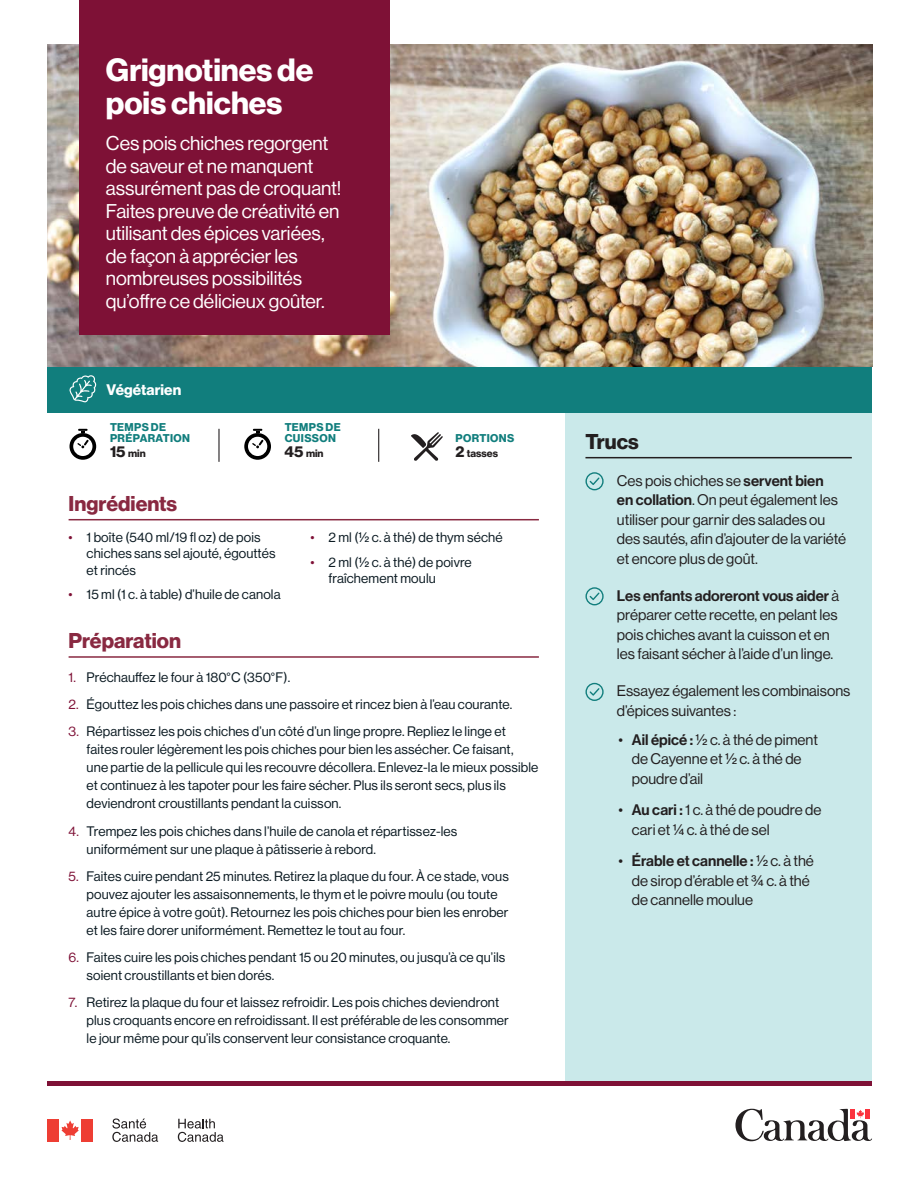
<style>
.page{position:relative;width:918px;height:1188px;background:#fff}
.page>*{position:absolute;margin:0;border:0;box-sizing:border-box;transform-origin:0 0}
.Recipe_Title{font:31.5px/33px "N Haas Grotesk DS Std 75 Bd";color:#fff}
.Headers__Burgundy{font:21px "N Haas Grotesk DS Std 75 Bd";color:#892941}
.Tips{font:21px "N Haas Grotesk DS Std 75 Bd";letter-spacing:-.005em;color:#231f20}
.Recipe_Description{font:19.5px/22.5px "N Haas Grotesk DS Std 55 Rg";color:#fff}
.Tips_List{font:15px/19.5px "N Haas Grotesk DS Std 55 Rg";color:#231f20}
.White_Text__green_ba{font:15px "N Haas Grotesk DS Std 75 Bd";letter-spacing:.005em;color:#fff}
.t1{font:13.5px/18px "N Haas Grotesk DS Std 55 Rg";letter-spacing:.01em;color:#0b1a22}
.Green_Text{font:11.1px/11.1px "N Haas Grotesk DS Std 75 Bd";letter-spacing:.035em;color:#117e7d}
.t2{font:10.5px "N Haas Grotesk DS Std 75 Bd";color:#231f20}
.s1{font-size:15.45px}
.s2{color:#7e1136}
.s3{font-family:"N Haas Grotesk DS Std 65 Md"}
</style>
<div class="page">
<hr style="left:218px;top:429px;width:2px;height:33px;background:#231f20">
<hr style="left:378px;top:429px;width:1px;height:33px;background:#231f20">
<svg style="left:70px;top:429px;width:26px;height:31px"></svg>
<svg style="left:244px;top:429px;width:27px;height:31px"></svg>
<svg style="left:411px;top:432px;width:32px;height:29px"></svg>
<div style="left:565px;top:412px;width:307px;height:669px;background:#cae9ea"></div>
<hr style="left:585px;top:457px;width:267px;height:1px;background:#231f20">
<svg style="left:585px;top:472px;width:19px;height:18px"></svg>
<svg style="left:585px;top:587px;width:19px;height:18px"></svg>
<svg style="left:585px;top:683px;width:19px;height:18px"></svg>
<img style="left:48px;top:44px;width:824px;height:323px">
<div style="left:79px;top:0;width:311px;height:335px;background:#7e1136"></div>
<hr style="left:69px;top:519px;width:470px;height:1px;background:#892941">
<hr style="left:69px;top:656px;width:470px;height:2px;background:#892941">
<div style="left:48px;top:1119px;width:11px;height:23px;background:#ee3e34"></div>
<svg style="left:61px;top:1120px;width:18px;height:20px"></svg>
<div style="left:81px;top:1119px;width:12px;height:23px;background:#ee3e34"></div>
<svg style="left:112px;top:1118px;width:46px;height:24px"></svg>
<svg style="left:178px;top:1119px;width:46px;height:23px"></svg>
<div style="left:48px;top:367px;width:824px;height:45px;background:#117e7d"></div>
<div style="left:48px;top:1081px;width:824px;height:5px;background:#7e1136"></div>
<svg style="left:735px;top:1109px;width:137px;height:32px"></svg>
<svg style="left:69px;top:375px;width:27px;height:27px"></svg>
<p class="Recipe_Title" style="left:106px;top:54px;width:209px">Grignotines de pois chiches</p>
<p class="Recipe_Description" style="left:106px;top:132px;width:237px">Ces pois chiches regorgent de saveur et ne manquent assurément pas de croquant!<br>Faites preuve de créativité en utilisant des épices variées, de façon à apprécier les nombreuses possibilités qu’offre ce délicieux goûter.</p>
<p class="White_Text__green_ba" style="left:107px;top:381px;width:76px">Végétarien</p>
<p class="Green_Text" style="left:110px;top:422px;width:81px">TEMPS DE<br>PRÉPARATION</p>
<p class="Green_Text" style="left:285px;top:422px;width:57px">TEMPS DE<br>CUISSON</p>
<p class="Green_Text" style="left:456px;top:432px;width:60px">PORTIONS</p>
<p class="t2" style="left:110px;top:447px;width:37px"><span class="s1">15</span> min</p>
<p class="t2" style="left:285px;top:447px;width:40px"><span class="s1">45</span> min</p>
<p class="t2" style="left:455px;top:447px;width:44px"><span class="s1">2</span> tasses</p>
<p class="Headers__Burgundy" style="left:69px;top:491px;width:110px">Ingrédients</p>
<p class="t1" style="left:87px;top:530px;width:191px;line-height:16.2px;text-indent:-18px"><span class="s2">•</span> 1 boîte (540 ml/19 fl oz) de pois chiches sans sel ajouté, égouttés et rincés</p>
<p class="t1" style="left:69px;top:586px;width:214px"><span class="s2">•</span> 15 ml (1 c. à table) d’huile de canola</p>
<p class="t1" style="left:311px;top:529px;width:194px"><span class="s2">•</span> 2 ml (½ c. à thé) de thym séché</p>
<p class="t1" style="left:329px;top:554px;width:145px;line-height:16.2px;text-indent:-18px"><span class="s2">•</span> 2 ml (½ c. à thé) de poivre fraîchement moulu</p>
<p class="Headers__Burgundy" style="left:69px;top:629px;width:114px">Préparation</p>
<p class="t1" style="left:69px;top:668px;width:223px"><span class="s2">1.</span> Préchauffez le four à 180°C (350°F).</p>
<p class="t1" style="left:69px;top:696px;width:445px"><span class="s2">2.</span> Égouttez les pois chiches dans une passoire et rincez bien à l’eau courante.</p>
<p class="t1" style="left:87px;top:723px;width:453px;text-indent:-18px"><span class="s2">3.</span> Répartissez les pois chiches d’un côté d’un linge propre. Repliez le linge et faites rouler légèrement les pois chiches pour bien les assécher. Ce faisant, une partie de la pellicule qui les recouvre décollera. Enlevez-la le mieux possible et continuez à les tapoter pour les faire sécher. Plus ils seront secs, plus ils deviendront croustillants pendant la cuisson.</p>
<p class="t1" style="left:87px;top:822px;width:372px;text-indent:-18px"><span class="s2">4.</span> Trempez les pois chiches dans l’huile de canola et répartissez-les uniformément sur une plaque à pâtisserie à rebord.</p>
<p class="t1" style="left:87px;top:867px;width:424px;text-indent:-18px"><span class="s2">5.</span> Faites cuire pendant 25 minutes. Retirez la plaque du four. À ce stade, vous pouvez ajouter les assaisonnements, le thym et le poivre moulu (ou toute autre épice à votre goût). Retournez les pois chiches pour bien les enrober et les faire dorer uniformément. Remettez le tout au four.</p>
<p class="t1" style="left:87px;top:948px;width:420px;text-indent:-18px"><span class="s2">6.</span> Faites cuire les pois chiches pendant 15 ou 20 minutes, ou jusqu’à ce qu’ils soient croustillants et bien dorés.</p>
<p class="t1" style="left:87px;top:994px;width:424px;text-indent:-18px"><span class="s2">7.</span> Retirez la plaque du four et laissez refroidir. Les pois chiches deviendront plus croquants encore en refroidissant. Il est préférable de les consommer le jour même pour qu’ils conservent leur consistance croquante.</p>
<p class="Tips" style="left:585px;top:429px;width:55px">Trucs</p>
<p class="Tips_List" style="left:617px;top:471px;width:231px">Ces pois chiches se <span class="s3">servent bien<br>en collation</span>. On peut également les utiliser pour garnir des salades ou des sautés, afin d’ajouter de la variété et encore plus de goût.</p>
<p class="Tips_List" style="left:617px;top:586px;width:224px"><span class="s3">Les enfants adoreront vous aider</span> à préparer cette recette, en pelant les pois chiches avant la cuisson et en les faisant sécher à l’aide d’un linge.</p>
<p class="Tips_List" style="left:617px;top:682px;width:235px">Essayez également les combinaisons d’épices suivantes :</p>
<p class="Tips_List" style="left:632px;top:730px;width:188px;text-indent:-14px">• <span class="s3">Ail épicé :</span> ½ c. à thé de piment de Cayenne et ½ c. à thé de poudre d’ail</p>
<p class="Tips_List" style="left:632px;top:800px;width:191px;text-indent:-14px">• <span class="s3">Au cari :</span> 1 c. à thé de poudre de cari et ¼ c. à thé de sel</p>
<p class="Tips_List" style="left:632px;top:851px;width:183px;text-indent:-14px">• <span class="s3">Érable et cannelle :</span> ½ c. à thé de sirop d’érable et ¾ c. à thé de cannelle moulue</p>
</div>
